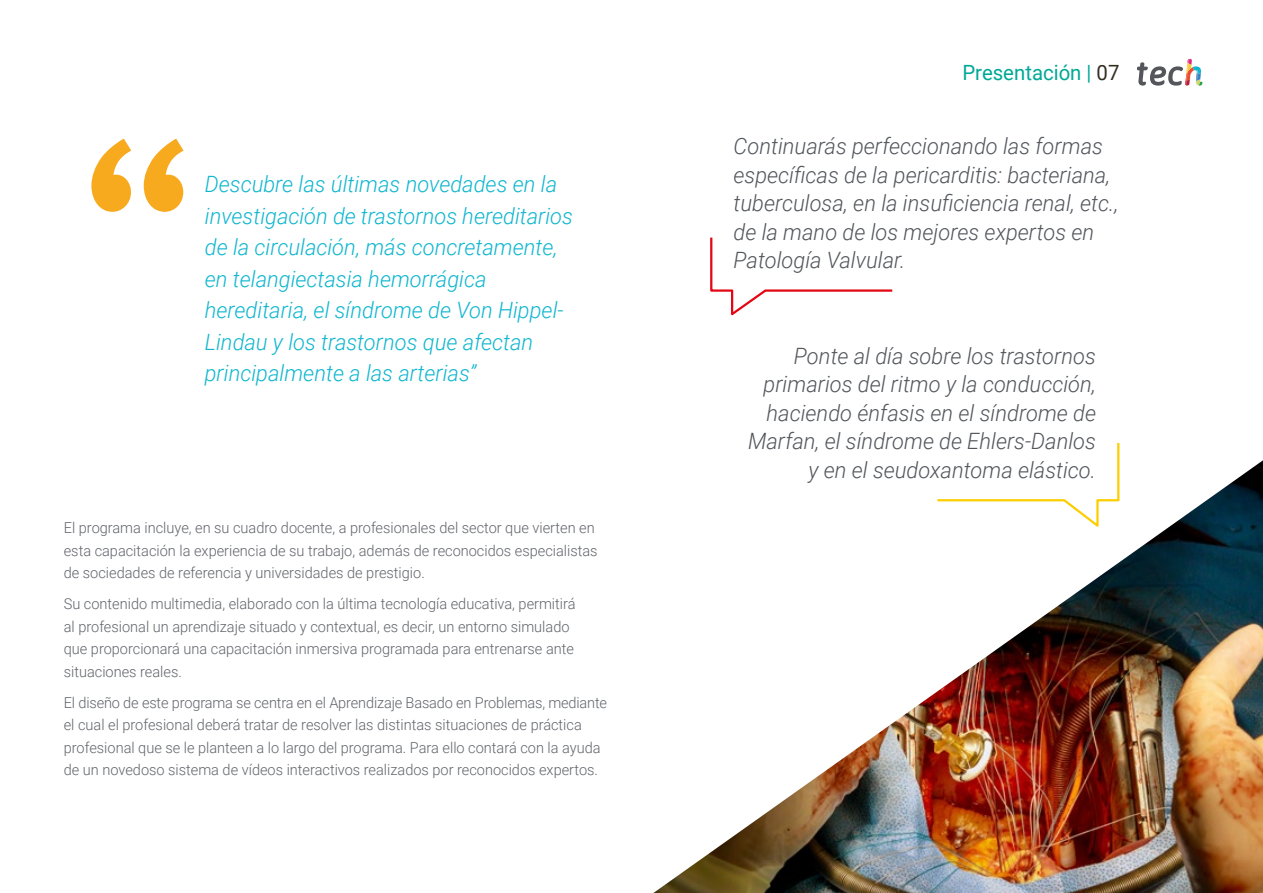
<style>
.page{position:relative;width:1263px;height:893px;background:#fff}
.page>*{position:absolute;margin:0;border:0;box-sizing:border-box;transform-origin:0 0}
.t1{font:italic 300 22.5px/28.5px "Roboto";color:#52555b;text-align:right}
.t2{font:italic 300 22.5px/31.5px "Roboto";color:#0fb6cf}
.t3{font:21px "Roboto";color:#00a996}
.t4{font:300 15px/22.5px "Roboto";color:#61646a}
.s1{color:#312e20}
</style>
<div class="page">
<svg style="left:91px;top:139px;width:93px;height:73px"></svg>
<svg style="left:710px;top:237px;width:183px;height:79px"></svg>
<svg style="left:1137px;top:59px;width:65px;height:27px"></svg>
<img style="left:653px;top:460px;width:610px;height:433px">
<p class="t2" style="left:205px;top:168px;width:370px">Descubre las últimas novedades en la investigación de trastornos hereditarios de la circulación, más concretamente, en telangiectasia hemorrágica hereditaria, el síndrome de Von Hippel-Lindau y los trastornos que afectan principalmente a las arterias”</p>
<p class="t4" style="left:64px;top:516px;width:535px">El programa incluye, en su cuadro docente, a profesionales del sector que vierten en esta capacitación la experiencia de su trabajo, además de reconocidos especialistas de sociedades de referencia y universidades de prestigio.</p>
<p class="t4" style="left:64px;top:592px;width:513px">Su contenido multimedia, elaborado con la última tecnología educativa, permitirá al profesional un aprendizaje situado y contextual, es decir, un entorno simulado que proporcionará una capacitación inmersiva programada para entrenarse ante situaciones reales.</p>
<p class="t4" style="left:64px;top:691px;width:545px">El diseño de este programa se centra en el Aprendizaje Basado en Problemas, mediante el cual el profesional deberá tratar de resolver las distintas situaciones de práctica profesional que se le planteen a lo largo del programa. Para ello contará con la ayuda de un novedoso sistema de vídeos interactivos realizados por reconocidos expertos.</p>
<h2 class="t3" style="left:962px;top:57px;width:159px">Presentación | <span class="s1">07</span></h2>
<h1 class="t1" style="left:733px;top:131px;width:386px;text-align:left">Continuarás perfeccionando las formas específicas de la pericarditis: bacteriana, tuberculosa, en la insuficiencia renal, etc., de la mano de los mejores expertos en Patología Valvular.</h1>
<h1 class="t1" style="left:748px;top:341px;width:349px">Ponte al día sobre los trastornos primarios del ritmo y la conducción, haciendo énfasis en el síndrome de Marfan, el síndrome de Ehlers-Danlos y en el seudoxantoma elástico.</h1>
</div>
